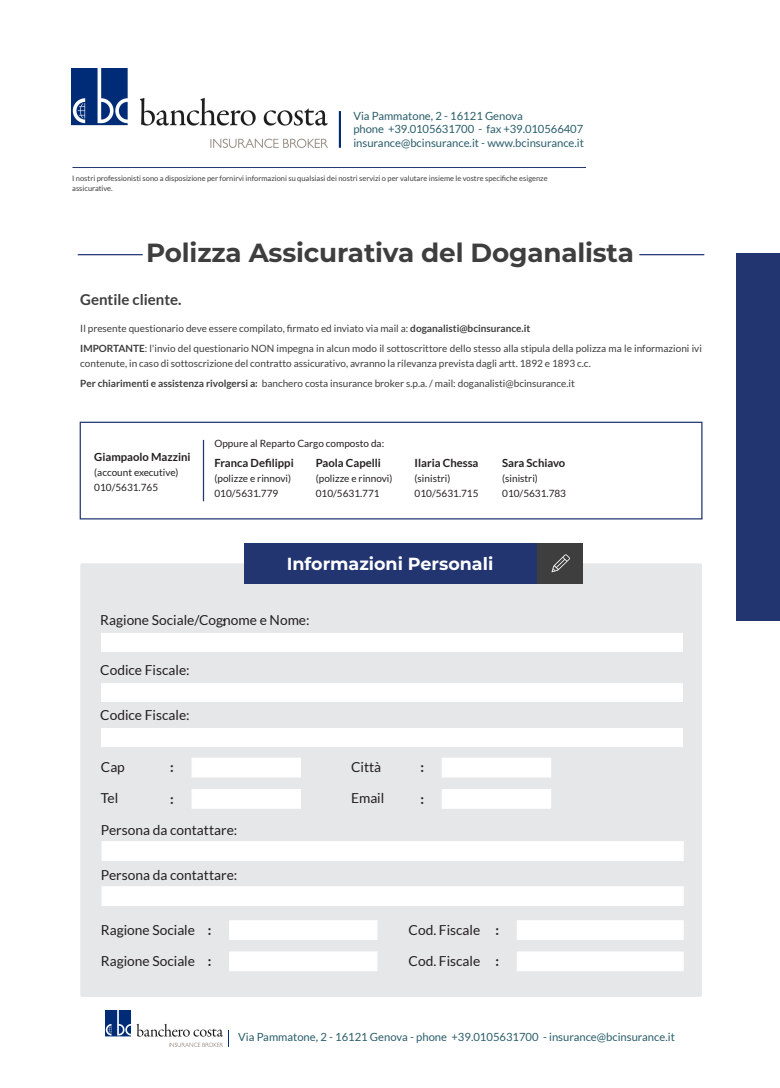
<style>
.page{position:relative;width:780px;height:1088px;background:#fff}
.page>*{position:absolute;margin:0;border:0;box-sizing:border-box;transform-origin:0 0}
.t1{font:700 26.25px "Montserrat";letter-spacing:-.005em;color:#3e3e3f}
.t2{font:700 17.5px "Montserrat";color:#fff}
.t3{font:700 15px "Lato";color:#3e3e3f}
.t4{font:13.75px "Lato";color:#231f20}
.t5{font:700 13.75px "Lato";color:#231f20}
.t6{font:11.25px/13.5px "Lato";color:#2a5d6b}
.t7{font:700 11.25px "Lato";color:#231f20}
.t8{font:10px/20px "Lato";color:#3e3e3f}
.t9{font:10px/15px "Lato";color:#231f20}
.t10{font:7.5px/10px "Lato";color:#3e3e3f}
.s1{font-weight:700}
</style>
<div class="page">
<div style="left:80px;top:563px;width:621px;height:434px;background:#e6e7e9;border-radius:2px"></div>
<div style="left:244px;top:544px;width:294px;height:40px;background:#233571"></div>
<div style="left:537px;top:544px;width:46px;height:40px;background:#3e3e3f"></div>
<svg style="left:551px;top:554px;width:19px;height:18px"></svg>
<div style="left:191px;top:758px;width:110px;height:19px;background:#fff"></div>
<div style="left:191px;top:789px;width:110px;height:20px;background:#fff"></div>
<div style="left:101px;top:841px;width:582px;height:20px;background:#fff"></div>
<div style="left:101px;top:633px;width:582px;height:18px;background:#fff"></div>
<hr style="left:78px;top:254px;width:65px;height:1px;background:#233571">
<hr style="left:639px;top:254px;width:65px;height:1px;background:#233571">
<div style="left:736px;top:253px;width:44px;height:368px;background:#233571"></div>
<div style="left:80px;top:422px;width:622px;height:97px;border:1px solid #233571"></div>
<hr style="left:203px;top:440px;width:1px;height:61px;background:#233571">
<img style="left:72px;top:68px;width:268px;height:79px">
<div style="left:101px;top:683px;width:582px;height:18px;background:#fff"></div>
<div style="left:101px;top:728px;width:582px;height:18px;background:#fff"></div>
<div style="left:101px;top:886px;width:582px;height:20px;background:#fff"></div>
<div style="left:441px;top:758px;width:110px;height:19px;background:#fff"></div>
<div style="left:441px;top:789px;width:110px;height:20px;background:#fff"></div>
<div style="left:229px;top:920px;width:148px;height:20px;background:#fff"></div>
<div style="left:516px;top:920px;width:167px;height:20px;background:#fff"></div>
<div style="left:229px;top:951px;width:148px;height:20px;background:#fff;border:1px solid #fff"></div>
<div style="left:516px;top:951px;width:167px;height:20px;background:#fff;border:1px solid #fff"></div>
<hr style="left:72px;top:167px;width:514px;height:1px;background:#233571">
<img style="left:105px;top:1010px;width:118px;height:36px">
<p class="t6" style="left:353px;top:109px;width:232px">Via Pammatone, 2 - 16121 Genova<br>phone +39.0105631700 - fax +39.010566407 insurance@bcinsurance.it - www.bcinsurance.it</p>
<p class="t10" style="left:72px;top:173px;width:477px">I nostri professionisti sono a disposizione per fornirvi informazioni su qualsiasi dei nostri servizi o per valutare insieme le vostre specifiche esigenze assicurative.</p>
<h1 class="t1" style="left:146px;top:234px;width:489px">Polizza Assicurativa del Doganalista</h1>
<h3 class="t3" style="left:80px;top:291px;width:103px">Gentile cliente.</h3>
<p class="t8" style="left:80px;top:318px;width:623px">Il presente questionario deve essere compilato, firmato ed inviato via mail a: <span class="s1">doganalisti@bcinsurance.it<br>IMPORTANTE</span>: l'invio del questionario NON impegna in alcun modo il sottoscrittore dello stesso alla stipula della polizza ma le informazioni ivi</p>
<p class="t8" style="left:80px;top:353px;width:512px">contenute, in caso di sottoscrizione del contratto assicurativo, avranno la rilevanza prevista dagli artt. 1892 e 1893 c.c.<br><span class="s1">Per chiarimenti e assistenza rivolgersi a:</span> banchero costa insurance broker s.p.a. / mail: doganalisti@bcinsurance.it</p>
<p class="t7" style="left:94px;top:450px;width:98px">Giampaolo Mazzini</p>
<p class="t9" style="left:94px;top:464px;width:86px">(account executive)<br>010/5631.765</p>
<p class="t9" style="left:214px;top:436px;width:171px">Oppure al Reparto Cargo composto da:</p>
<p class="t7" style="left:214px;top:457px;width:81px">Franca Defilippi</p>
<p class="t9" style="left:214px;top:471px;width:78px">(polizze e rinnovi)<br>010/5631.779</p>
<p class="t7" style="left:316px;top:457px;width:67px">Paola Capelli</p>
<p class="t9" style="left:316px;top:471px;width:78px">(polizze e rinnovi)<br>010/5631.771</p>
<p class="t7" style="left:414px;top:457px;width:65px">Ilaria Chessa</p>
<p class="t9" style="left:414px;top:471px;width:65px">(sinistri)<br>010/5631.715</p>
<p class="t7" style="left:502px;top:457px;width:65px">Sara Schiavo</p>
<p class="t9" style="left:502px;top:471px;width:65px">(sinistri)<br>010/5631.783</p>
<h2 class="t2" style="left:287px;top:551px;width:208px">Informazioni Personali</h2>
<h3 class="t4" style="left:100px;top:613px;width:211px">Ragione Sociale/Cognome e Nome:</h3>
<h3 class="t4" style="left:100px;top:663px;width:91px">Codice Fiscale:</h3>
<h3 class="t4" style="left:100px;top:708px;width:91px">Codice Fiscale:</h3>
<h3 class="t5" style="left:222px;top:613px;width:5px">:</h3>
<h3 class="t4" style="left:101px;top:759px;width:25px">Cap</h3>
<h3 class="t4" style="left:101px;top:791px;width:19px">Tel</h3>
<h3 class="t4" style="left:101px;top:822px;width:138px">Persona da contattare:</h3>
<h3 class="t4" style="left:101px;top:867px;width:138px">Persona da contattare:</h3>
<h3 class="t5" style="left:170px;top:759px;width:5px">:</h3>
<h3 class="t5" style="left:170px;top:790px;width:5px">:</h3>
<h3 class="t4" style="left:351px;top:759px;width:32px">Città</h3>
<h3 class="t4" style="left:351px;top:791px;width:35px">Email</h3>
<h3 class="t5" style="left:420px;top:759px;width:5px">:</h3>
<h3 class="t5" style="left:420px;top:790px;width:5px">:</h3>
<h3 class="t4" style="left:101px;top:922px;width:112px">Ragione Sociale <span class="s1">:</span></h3>
<h3 class="t4" style="left:408px;top:922px;width:92px">Cod. Fiscale <span class="s1">:</span></h3>
<h3 class="t4" style="left:101px;top:953px;width:112px">Ragione Sociale <span class="s1">:</span></h3>
<h3 class="t4" style="left:408px;top:953px;width:92px">Cod. Fiscale <span class="s1">:</span></h3>
<p class="t6" style="left:238px;top:1029px;width:438px">Via Pammatone, 2 - 16121 Genova - phone +39.0105631700 - insurance@bcinsurance.it</p>
</div>
